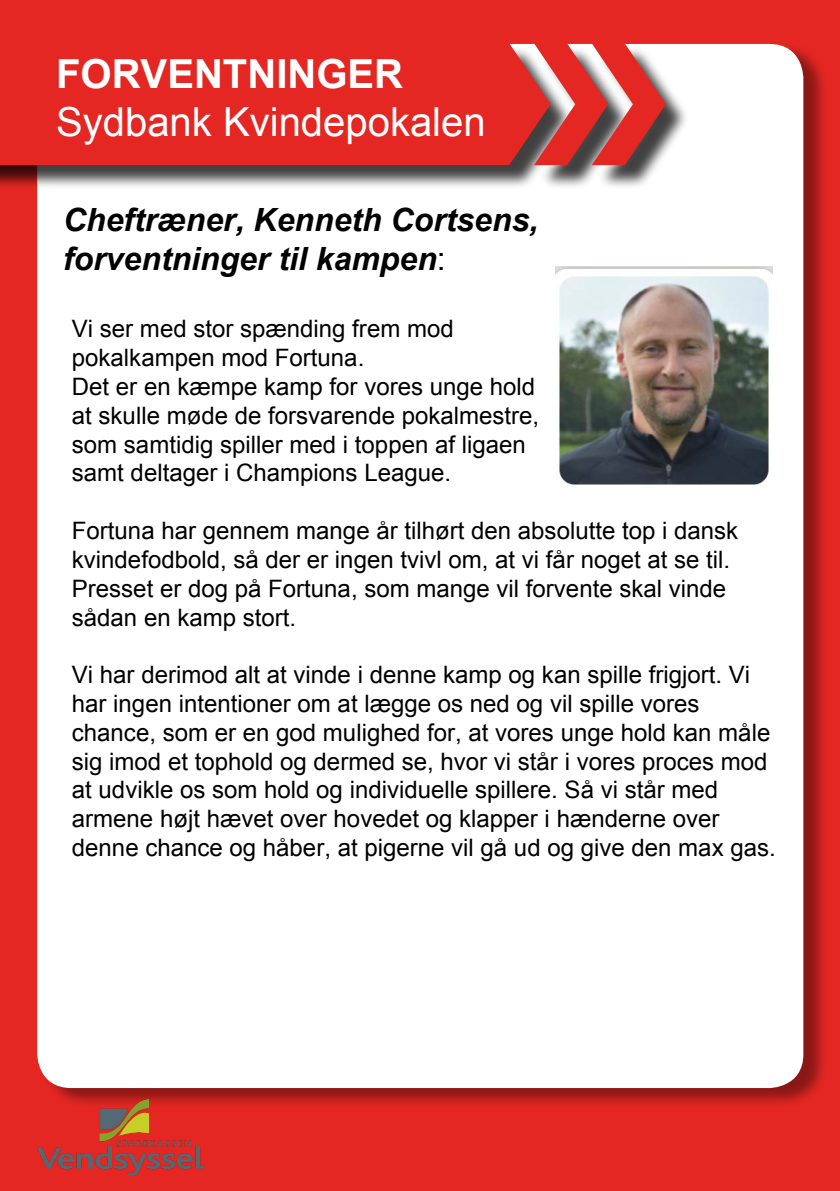
<style>
.page{position:relative;width:840px;height:1191px;background:#fff}
.page>*{position:absolute;margin:0;border:0;box-sizing:border-box;transform-origin:0 0}
.t1{font:40px/48px "Arial";color:#fff}
.t2{font:italic 700 32px/38.4px "Arial";color:#000}
.t3{font:24px/28.8px "Arial";color:#000}
.s1{font-weight:700}
.s2{font-weight:400;font-style:normal}
</style>
<div class="page">
<div style="left:0;top:0;width:839px;height:1191px;background:#e42723"></div>
<div style="left:40px;top:42px;width:788px;height:1066px;background:#000;opacity:.4"></div>
<div style="left:37px;top:44px;width:765px;height:1044px;background:#fff;border-radius:34px"></div>
<img style="left:37px;top:1099px;width:165px;height:76px">
<div style="left:0;top:46px;width:689px;height:144px;background:#000;opacity:.75"></div>
<div style="left:0;top:43px;width:533px;height:122px;background:#e42722"></div>
<svg style="left:533px;top:43px;width:132px;height:122px"></svg>
<img style="left:555px;top:266px;width:216px;height:219px">
<p class="t1" style="left:56px;top:50px;width:431px"><span class="s1">FORVENTNINGER<br></span>Sydbank Kvindepokalen</p>
<h2 class="t2" style="left:63px;top:202px;width:476px">Cheftræner, Kenneth Cortsens, forventninger til kampen<span class="s2">:</span></h2>
<p class="t3" style="left:72px;top:315px;width:468px">Vi ser med stor spænding frem mod pokalkampen mod Fortuna.<br>Det er en kæmpe kamp for vores unge hold at skulle møde de forsvarende pokalmestre, som samtidig spiller med i toppen af ligaen samt deltager i Champions League.</p>
<p class="t3" style="left:72px;top:516px;width:667px">Fortuna har gennem mange år tilhørt den absolutte top i dansk kvindefodbold, så der er ingen tvivl om, at vi får noget at se til.<br>Presset er dog på Fortuna, som mange vil forvente skal vinde sådan en kamp stort.</p>
<p class="t3" style="left:72px;top:660px;width:705px">Vi har derimod alt at vinde i denne kamp og kan spille frigjort. Vi har ingen intentioner om at lægge os ned og vil spille vores chance, som er en god mulighed for, at vores unge hold kan måle sig imod et tophold og dermed se, hvor vi står i vores proces mod at udvikle os som hold og individuelle spillere. Så vi står med armene højt hævet over hovedet og klapper i hænderne over denne chance og håber, at pigerne vil gå ud og give den max gas.</p>
</div>
